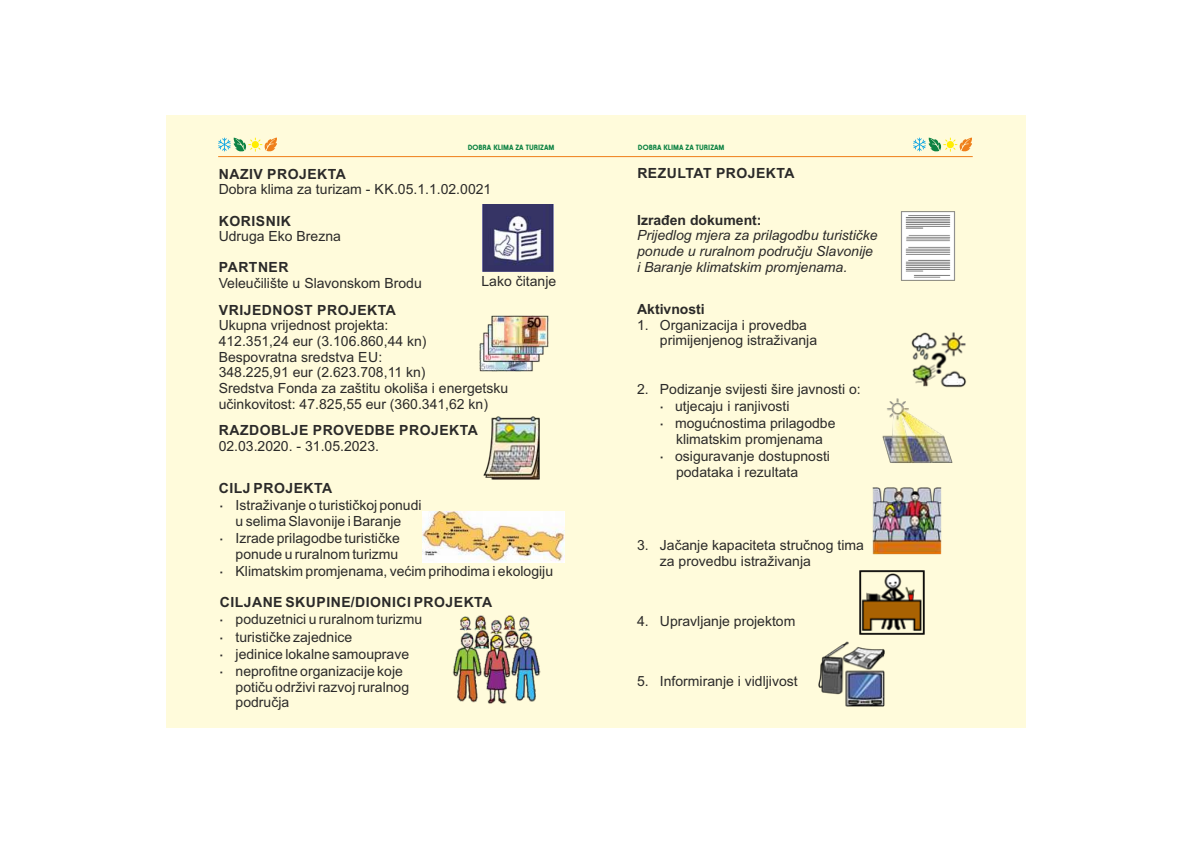
<style>
.page{position:relative;width:1191px;height:842px;background:#fff}
.page>*{position:absolute;margin:0;border:0;box-sizing:border-box;transform-origin:0 0}
.t1{font:14px/15.6px "Arial";color:#2b2a29}
.t2{font:700 14px "Arial";letter-spacing:.035em;color:#2b2a29}
.t3{font:italic 14px/15.6px "Arial";color:#2b2a29}
.t4{font:700 14px "Arial";color:#2b2a29}
.t5{font:700 8px "Horatio D";color:#0c8243}
</style>
<div class="page">
<div style="left:166px;top:115px;width:859px;height:612px;background:#fffbdb"></div>
<svg style="left:913px;top:138px;width:59px;height:14px"></svg>
<svg style="left:218px;top:138px;width:59px;height:14px"></svg>
<hr style="left:218px;top:156px;width:754px;height:1px;background:#ef7f1a">
<img style="left:479px;top:315px;width:70px;height:57px">
<img style="left:483px;top:204px;width:70px;height:67px">
<img style="left:483px;top:416px;width:56px;height:64px">
<img style="left:452px;top:615px;width:89px;height:89px">
<img style="left:901px;top:211px;width:54px;height:70px">
<img style="left:911px;top:332px;width:56px;height:56px">
<img style="left:882px;top:398px;width:71px;height:65px">
<img style="left:872px;top:487px;width:69px;height:68px">
<img style="left:859px;top:570px;width:66px;height:65px">
<img style="left:818px;top:641px;width:67px;height:66px">
<img style="left:423px;top:512px;width:142px;height:50px">
<p class="t5" style="left:468px;top:144px;width:88px">DOBRA KLIMA ZA TURIZAM</p>
<p class="t5" style="left:638px;top:144px;width:88px">DOBRA KLIMA ZA TURIZAM</p>
<p class="t2" style="left:219px;top:168px;width:128px">NAZIV PROJEKTA</p>
<p class="t1" style="left:219px;top:183px;width:274px">Dobra klima za turizam - KK.05.1.1.02.0021</p>
<p class="t2" style="left:219px;top:215px;width:73px">KORISNIK</p>
<p class="t1" style="left:219px;top:230px;width:124px">Udruga Eko Brezna</p>
<p class="t2" style="left:219px;top:262px;width:71px">PARTNER</p>
<p class="t1" style="left:219px;top:277px;width:205px">Veleučilište u Slavonskom Brodu</p>
<p class="t2" style="left:219px;top:305px;width:178px">VRIJEDNOST PROJEKTA</p>
<p class="t1" style="left:219px;top:319px;width:291px">Ukupna vrijednost projekta:<br>412.351,24 eur (3.106.860,44 kn)<br>Bespovratna sredstva EU:<br>348.225,91 eur (2.623.708,11 kn)<br>Sredstva Fonda za zaštitu okoliša i energetsku učinkovitost: 47.825,55 eur (360.341,62 kn)</p>
<p class="t2" style="left:219px;top:425px;width:260px">RAZDOBLJE PROVEDBE PROJEKTA</p>
<p class="t1" style="left:219px;top:440px;width:162px">02.03.2020. - 31.05.2023.</p>
<p class="t2" style="left:219px;top:483px;width:115px">CILJ PROJEKTA</p>
<p class="t1" style="left:236px;top:499px;width:187px">Istraživanje o turističkoj ponudi u selima Slavonije i Baranje</p>
<p class="t1" style="left:236px;top:532px;width:166px">Izrade prilagodbe turističke ponude u ruralnom turizmu</p>
<p class="t1" style="left:236px;top:565px;width:319px">Klimatskim promjenama, većim prihodima i ekologiju</p>
<p class="t2" style="left:220px;top:597px;width:274px">CILJANE SKUPINE/DIONICI PROJEKTA</p>
<p class="t1" style="left:236px;top:612px;width:188px;line-height:17.1px">poduzetnici u ruralnom turizmu turističke zajednice<br>jedinice lokalne samouprave neprofitne organizacije koje</p>
<p class="t1" style="left:236px;top:680px;width:175px">potiču održivi razvoj ruralnog područja</p>
<p class="t1" style="left:481px;top:275px;width:76px">Lako čitanje</p>
<p class="t2" style="left:637px;top:168px;width:159px">REZULTAT PROJEKTA</p>
<p class="t4" style="left:637px;top:214px;width:126px">Izrađen dokument:</p>
<p class="t3" style="left:637px;top:229px;width:242px">Prijedlog mjera za prilagodbu turističke ponude u ruralnom području Slavonije i Baranje klimatskim promjenama.</p>
<p class="t4" style="left:637px;top:304px;width:69px">Aktivnosti</p>
<p class="t1" style="left:660px;top:318px;width:159px;text-indent:-23px">1. Organizacija i provedba primijenjenog istraživanja</p>
<p class="t1" style="left:675px;top:382px;width:187px;line-height:17.1px;text-indent:-38px">2. Podizanje svijesti šire javnosti o: utjecaju i ranjivosti mogućnostima prilagodbe</p>
<p class="t1" style="left:675px;top:432px;width:156px;line-height:17px">klimatskim promjenama osiguravanje dostupnosti</p>
<p class="t1" style="left:676px;top:466px;width:124px">podataka i rezultata</p>
<p class="t1" style="left:660px;top:539px;width:205px;text-indent:-23px">3. Jačanje kapaciteta stručnog tima za provedbu istraživanja</p>
<p class="t1" style="left:637px;top:614px;width:160px">4. Upravljanje projektom</p>
<p class="t1" style="left:637px;top:674px;width:162px">5. Informiranje i vidljivost</p>
</div>
